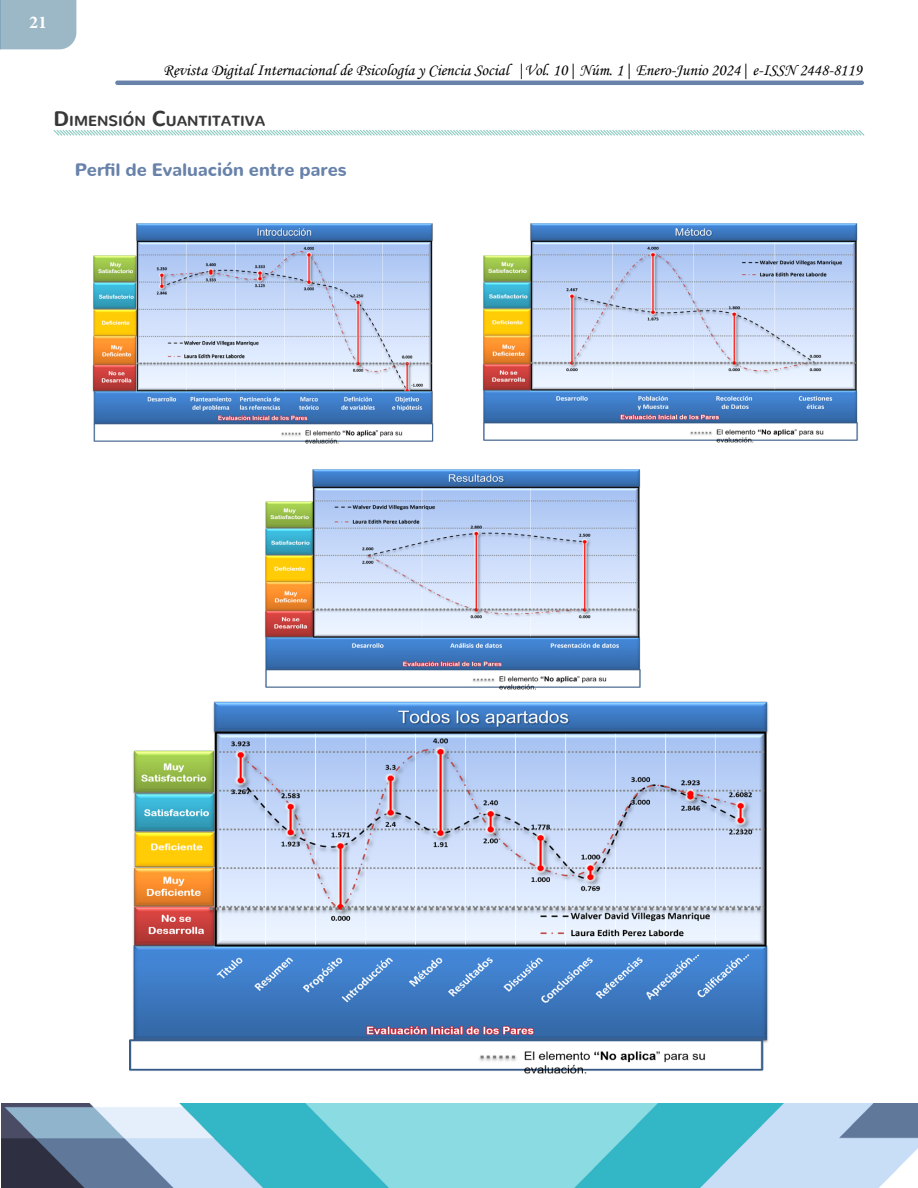
<style>
.page{position:relative;width:918px;height:1188px;background:#fff}
.page>*{position:absolute;margin:0;border:0;box-sizing:border-box;transform-origin:0 0}
.Perfil_de_evaluacion_entre_pares_rotulo{font:900 18px "Nunito";color:#6882aa}
.t1{font:700 18px "Minion Pro";color:#fff}
.t2{font:16.5px "Monotype Corsiva";color:#000}
.Nivel_1{font:800 14.7px "Nunito";color:#383838}
.s1{font-size:21px}
</style>
<div class="page">
<div style="left:0;top:0;width:76px;height:49px;background:#9cb8c7"></div>
<img style="left:1px;top:1103px;width:917px;height:85px">
<hr style="left:115px;top:81px;width:749px;height:4px;background:#6882aa;border-radius:2px">
<svg style="left:53px;top:130px;width:812px;height:6px"></svg>
<img style="left:92px;top:223px;width:342px;height:221px">
<img style="left:265px;top:469px;width:376px;height:221px">
<img style="left:482px;top:223px;width:376px;height:220px">
<img style="left:129px;top:701px;width:639px;height:373px">
<p class="t1" style="left:29px;top:10px;width:19px">21</p>
<p class="t2" style="left:163px;top:60px;width:700px">Revista Digital Internacional de Psicología y Ciencia Social |Vol. 10| Núm. 1| Enero-Junio 2024| e-ISSN 2448-8119</p>
<p class="Nivel_1" style="left:53px;top:107px;width:214px"><span class="s1">D</span> I MENSIÓN <span class="s1">C</span>UANTITATIVA</p>
<p class="Perfil_de_evaluacion_entre_pares_rotulo" style="left:75px;top:153px;width:273px">Perfil de Evaluación entre pares</p>
</div>
